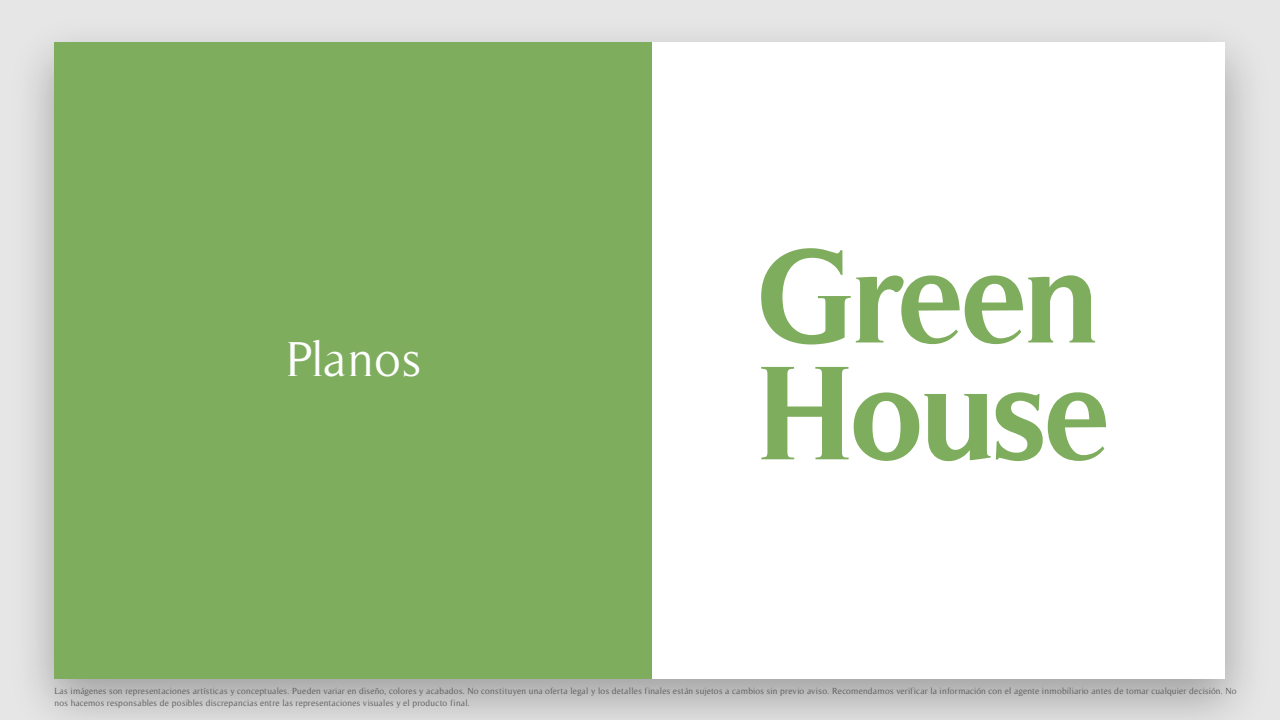
<style>
.page{position:relative;width:1280px;height:720px;background:#fff}
.page>*{position:absolute;margin:0;border:0;box-sizing:border-box;transform-origin:0 0}
.t1{font:700 135.1px/116.8px "Timeless";letter-spacing:-.02em;color:#7fad5e}
.t2{font:50px "Timeless";letter-spacing:.01em;color:#fff}
.t3{font:9px/12px "Timeless";letter-spacing:.025em;color:#595959}
</style>
<div class="page">
<img style="left:0;top:1px;width:1280px;height:719px">
<div style="left:55px;top:42px;width:1170px;height:636px;background:#fff"></div>
<div style="left:55px;top:42px;width:597px;height:636px;background:#7fad5e"></div>
<h2 class="t2" style="left:286px;top:331px;width:137px">Planos</h2>
<h1 class="t1" style="left:760px;top:237px;width:354px">Green<br>House</h1>
<p class="t3" style="left:55px;top:685px;width:1184px">Las imágenes son representaciones artísticas y conceptuales. Pueden variar en diseño, colores y acabados. No constituyen una oferta legal y los detalles finales están sujetos a cambios sin previo aviso. Recomendamos verificar la información con el agente inmobiliario antes de tomar cualquier decisión. No nos hacemos responsables de posibles discrepancias entre las representaciones visuales y el producto final.</p>
</div>
